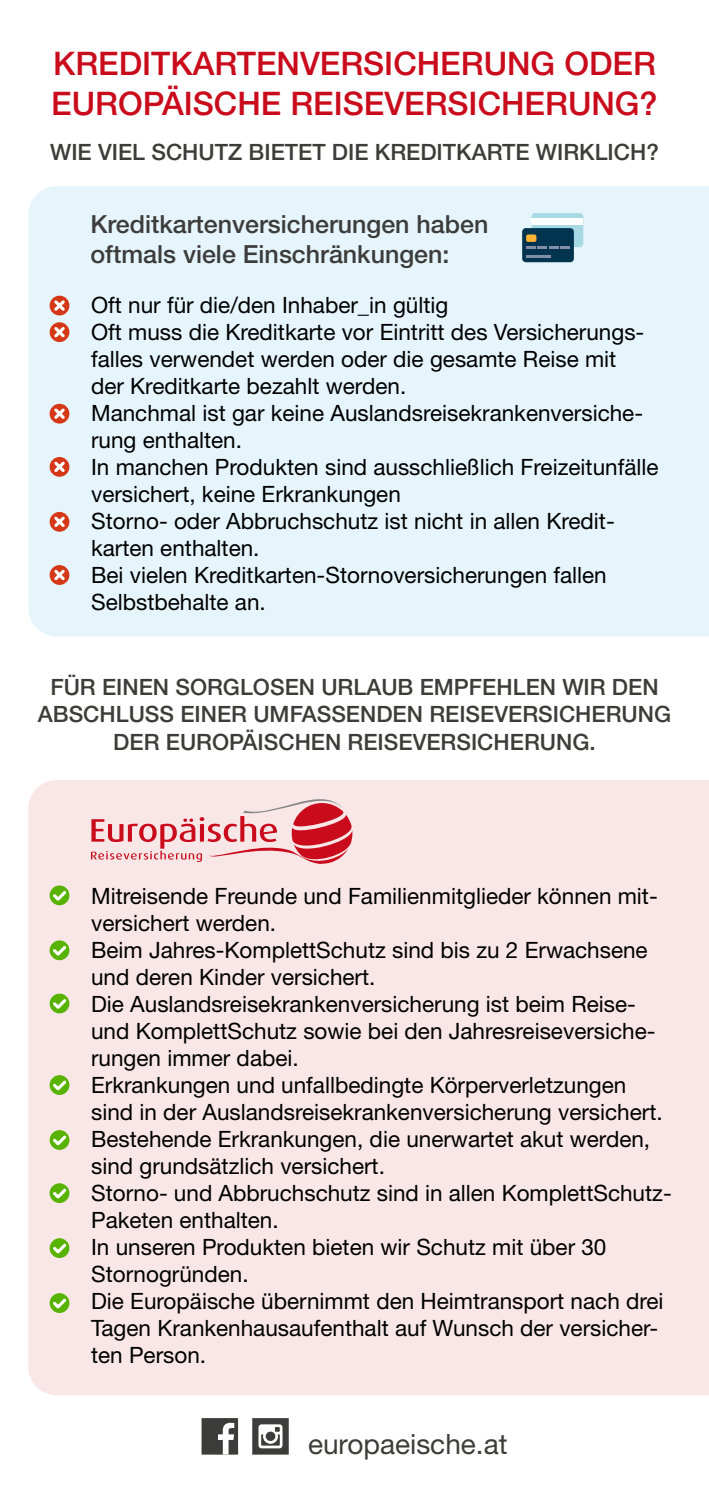
<style>
.page{position:relative;width:709px;height:1489px;background:#fff}
.page>*{position:absolute;margin:0;border:0;box-sizing:border-box;transform-origin:0 0}
.t1{font:500 32.5px/40px "Helvetica Neue LT Std";color:#c90b1c}
.t2{font:28px "Helvetica Neue LT Std";color:#3c3c3b}
.t3{font:500 25px/30px "Helvetica Neue LT Std";color:#3c3c3b}
.t4{font:22.5px/27px "Helvetica Neue LT Std";color:#000}
.t5{font:500 22.5px/27.5px "Helvetica Neue LT Std";color:#3c3c3b;text-align:center}
</style>
<div class="page">
<div style="left:28px;top:186px;width:681px;height:450px;background:#e6f5fc"></div>
<div style="left:28px;top:780px;width:681px;height:615px;background:#f9e7e8"></div>
<svg style="left:201px;top:1418px;width:37px;height:36px"></svg>
<svg style="left:252px;top:1418px;width:37px;height:36px"></svg>
<div style="left:531px;top:213px;width:52px;height:34px;background:#a6d9e3;border-radius:4px"></div>
<div style="left:531px;top:218px;width:52px;height:6px;background:#fff"></div>
<div style="left:522px;top:228px;width:52px;height:34px;background:#00344f;border-radius:4px"></div>
<hr style="left:526px;top:255px;width:25px;height:3px;background:#808eaa">
<svg style="left:526px;top:246px;width:43px;height:3px"></svg>
<div style="left:526px;top:234px;width:10px;height:8px;background:#f9b234;border-radius:2px"></div>
<svg style="left:91px;top:798px;width:262px;height:65px;background:#ebacb1"></svg>
<svg style="left:50px;top:885px;width:19px;height:20px"></svg>
<svg style="left:50px;top:888px;width:19px;height:15px"></svg>
<svg style="left:50px;top:940px;width:19px;height:20px"></svg>
<svg style="left:50px;top:943px;width:19px;height:15px"></svg>
<svg style="left:50px;top:993px;width:19px;height:20px"></svg>
<svg style="left:50px;top:996px;width:19px;height:15px"></svg>
<svg style="left:50px;top:1075px;width:19px;height:19px"></svg>
<svg style="left:50px;top:1077px;width:19px;height:16px"></svg>
<svg style="left:50px;top:1129px;width:19px;height:20px"></svg>
<svg style="left:50px;top:1132px;width:19px;height:16px"></svg>
<svg style="left:50px;top:1183px;width:19px;height:19px"></svg>
<svg style="left:50px;top:1185px;width:19px;height:16px"></svg>
<svg style="left:50px;top:1238px;width:19px;height:19px"></svg>
<svg style="left:50px;top:1240px;width:19px;height:16px"></svg>
<svg style="left:50px;top:1292px;width:19px;height:20px"></svg>
<svg style="left:50px;top:1295px;width:19px;height:16px"></svg>
<svg style="left:50px;top:296px;width:19px;height:19px"></svg>
<svg style="left:51px;top:297px;width:17px;height:17px"></svg>
<svg style="left:50px;top:322px;width:19px;height:20px"></svg>
<svg style="left:51px;top:324px;width:17px;height:16px"></svg>
<div style="left:50px;top:404px;width:19px;height:19px;background:#d43817;border-radius:50%"></div>
<svg style="left:51px;top:405px;width:17px;height:17px"></svg>
<svg style="left:50px;top:512px;width:19px;height:19px"></svg>
<svg style="left:51px;top:513px;width:17px;height:17px"></svg>
<svg style="left:50px;top:457px;width:19px;height:20px"></svg>
<svg style="left:51px;top:459px;width:17px;height:16px"></svg>
<svg style="left:50px;top:565px;width:19px;height:20px"></svg>
<svg style="left:51px;top:567px;width:17px;height:16px"></svg>
<h1 class="t1" style="left:51px;top:43px;width:608px">KREDITKARTENVERSICHERUNG ODER<br>EUROPÄISCHE REISEVERSICHERUNG?</h1>
<p class="t5" style="left:50px;top:138px;width:610px">WIE VIEL SCHUTZ BIETET DIE KREDITKARTE WIRKLICH?</p>
<p class="t3" style="left:90px;top:208px;width:399px">Kreditkartenversicherungen haben oftmals viele Einschränkungen:</p>
<p class="t4" style="left:56px;top:291px;width:394px">• Oft nur für die/den Inhaber_in gültig</p>
<p class="t4" style="left:91px;top:318px;width:555px;text-indent:-35px">• Oft muss die Kreditkarte vor Eintritt des Versicherungs&shy;falles verwendet werden oder die gesamte Reise mit der Kreditkarte bezahlt werden.</p>
<p class="t4" style="left:91px;top:399px;width:553px;text-indent:-35px">• Manchmal ist gar keine Auslandsreisekrankenversiche&shy;rung enthalten.</p>
<p class="t4" style="left:91px;top:453px;width:569px;text-indent:-35px">• In manchen Produkten sind ausschließlich Freizeitunfälle versichert, keine Erkrankungen</p>
<p class="t4" style="left:91px;top:507px;width:525px;text-indent:-35px">• Storno- oder Abbruchschutz ist nicht in allen Kredit&shy;karten enthalten.</p>
<p class="t4" style="left:91px;top:561px;width:517px;text-indent:-35px">• Bei vielen Kreditkarten-Stornoversicherungen fallen<br>Selbstbehalte an.</p>
<p class="t5" style="left:38px;top:673px;width:634px">FÜR EINEN SORGLOSEN URLAUB EMPFEHLEN WIR DEN<br>ABSCHLUSS EINER UMFASSENDEN REISEVERSICHERUNG<br>DER EUROPÄISCHEN REISEVERSICHERUNG.</p>
<p class="t4" style="left:91px;top:882px;width:568px;text-indent:-35px">• Mitreisende Freunde und Familienmitglieder können mit&shy;versichert werden.</p>
<p class="t4" style="left:91px;top:936px;width:558px;text-indent:-35px">• Beim Jahres-KomplettSchutz sind bis zu 2 Erwachsene und deren Kinder versichert.</p>
<p class="t4" style="left:91px;top:990px;width:566px;text-indent:-35px">• Die Auslandsreisekrankenversicherung ist beim Reise&shy;und KomplettSchutz sowie bei den Jahresreiseversiche&shy;rungen immer dabei.</p>
<p class="t4" style="left:91px;top:1071px;width:573px;text-indent:-35px">• Erkrankungen und unfallbedingte Körperverletzungen sind in der Auslandsreisekrankenversicherung versichert.</p>
<p class="t4" style="left:91px;top:1125px;width:560px;text-indent:-35px">• Bestehende Erkrankungen, die unerwartet akut werden, sind grundsätzlich versichert.</p>
<p class="t4" style="left:91px;top:1179px;width:582px;text-indent:-35px">• Storno- und Abbruchschutz sind in allen KomplettSchutz-<br>Paketen enthalten.</p>
<p class="t4" style="left:91px;top:1233px;width:517px;text-indent:-35px">• In unseren Produkten bieten wir Schutz mit über 30<br>Stornogründen.</p>
<p class="t4" style="left:91px;top:1287px;width:574px;text-indent:-35px">• Die Europäische übernimmt den Heimtransport nach drei<br>Tagen Krankenhausaufenthalt auf Wunsch der versicher&shy;ten Person.</p>
<p class="t2" style="left:308px;top:1427px;width:201px">europaeische.at</p>
</div>
